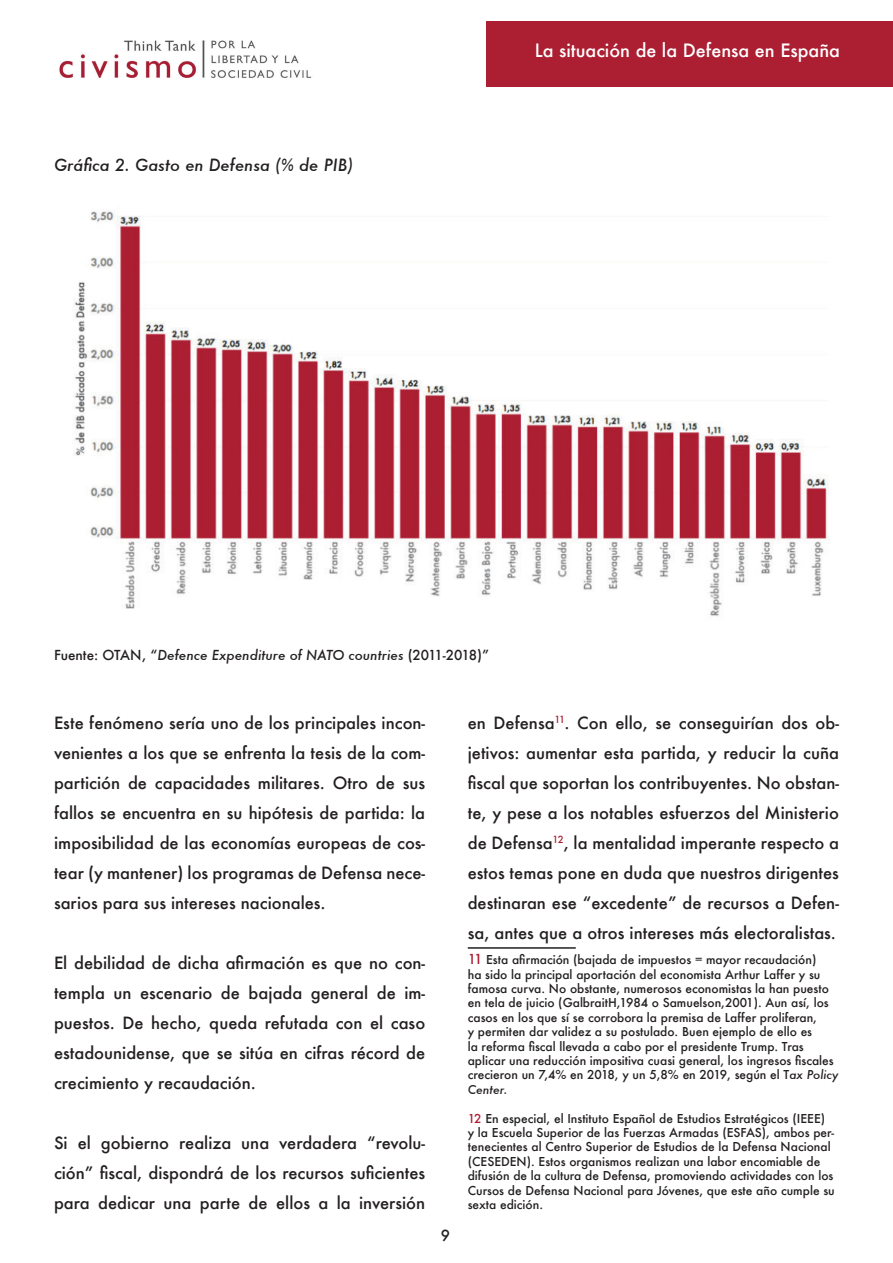
<style>
.page{position:relative;width:893px;height:1263px;background:#fff}
.page>*{position:absolute;margin:0;border:0;box-sizing:border-box;transform-origin:0 0}
.t1{font:500 18px "Futura";color:#fff}
.t2{font:500 16.5px/30px "Futura";color:#231f20;text-align:justify}
.t3{font:italic 500 16.5px "Futura";color:#231f20}
.t4{font:500 15px "Futura";color:#231f20}
.t5{font:italic 500 13.5px "Futura";color:#231f20}
.t6{font:500 12px/14.4px "Futura";color:#231f20}
.s1{font-style:normal}
.s2{font-size:13.5px;color:#ac1e32}
.s3{font-style:italic}
.s4{color:#ac1e32}
</style>
<div class="page">
<div style="left:487px;top:21px;width:406px;height:66px;background:#ac1e32"></div>
<img style="left:59px;top:40px;width:253px;height:38px">
<hr style="left:468px;top:947px;width:108px;height:2px;background:#231f20">
<img style="left:74px;top:210px;width:754px;height:406px">
<p class="t3" style="left:54px;top:153px;width:300px">Gráfica 2. Gasto en Defensa (% de PIB)</p>
<p class="t1" style="left:535px;top:38px;width:307px">La situación de la Defensa en España</p>
<p class="t5" style="left:54px;top:646px;width:437px"><span class="s1">Fuente: OTAN, “</span>Defence Expenditure of NATO countries <span class="s1">(2011-2018)”</span></p>
<p class="t2" style="left:54px;top:707px;width:373px">Este fenómeno sería uno de los principales incon&shy;venientes a los que se enfrenta la tesis de la com&shy;partición de capacidades militares. Otro de sus fallos se encuentra en su hipótesis de partida: la imposibilidad de las economías europeas de cos&shy;tear (y mantener) los programas de Defensa nece&shy;sarios para sus intereses nacionales.</p>
<p class="t2" style="left:54px;top:947px;width:373px">El debilidad de dicha afirmación es que no con&shy;templa un escenario de bajada general de im&shy;puestos. De hecho, queda refutada con el caso estadounidense, que se sitúa en cifras récord de crecimiento y recaudación.</p>
<p class="t2" style="left:54px;top:1127px;width:373px">Si el gobierno realiza una verdadera “revolu&shy;ción” fiscal, dispondrá de los recursos suficientes para dedicar una parte de ellos a la inversión</p>
<p class="t4" style="left:441px;top:1225px;width:11px">9</p>
<p class="t2" style="left:468px;top:707px;width:373px">en Defensa<sup>11</sup>. Con ello, se conseguirían dos ob&shy;jetivos: aumentar esta partida, y reducir la cuña fiscal que soportan los contribuyentes. No obstan&shy;te, y pese a los notables esfuerzos del Ministerio de Defensa<sup>12</sup>, la mentalidad imperante respecto a estos temas pone en duda que nuestros dirigentes destinaran ese “excedente” de recursos a Defen&shy;sa, antes que a otros intereses más electoralistas.</p>
<p class="t6" style="left:468px;top:952px;width:372px"><span class="s2">11</span> Esta afirmación (bajada de impuestos = mayor recaudación)<br>ha sido la principal aportación del economista Arthur Laffer y su famosa curva. No obstante, numerosos economistas la han puesto en tela de juicio (GalbraitH,1984 o Samuelson,2001). Aun así, los casos en los que sí se corrobora la premisa de Laffer proliferan,<br>y permiten dar validez a su postulado. Buen ejemplo de ello es<br>la reforma fiscal llevada a cabo por el presidente Trump. Tras aplicar una reducción impositiva cuasi general, los ingresos fiscales crecieron un 7,4% en 2018, y un 5,8% en 2019, según el T<span class="s3">ax Policy Center.</span></p>
<p class="t6" style="left:468px;top:1111px;width:369px"><span class="s4">12</span> En especial, el Instituto Español de Estudios Estratégicos (IEEE)<br>y la Escuela Superior de las Fuerzas Armadas (ESFAS), ambos per&shy;tenecientes al Centro Superior de Estudios de la Defensa Nacional (CESEDEN). Estos organismos realizan una labor encomiable de difusión de la cultura de Defensa, promoviendo actividades con los Cursos de Defensa Nacional para Jóvenes, que este año cumple su sexta edición.</p>
</div>
